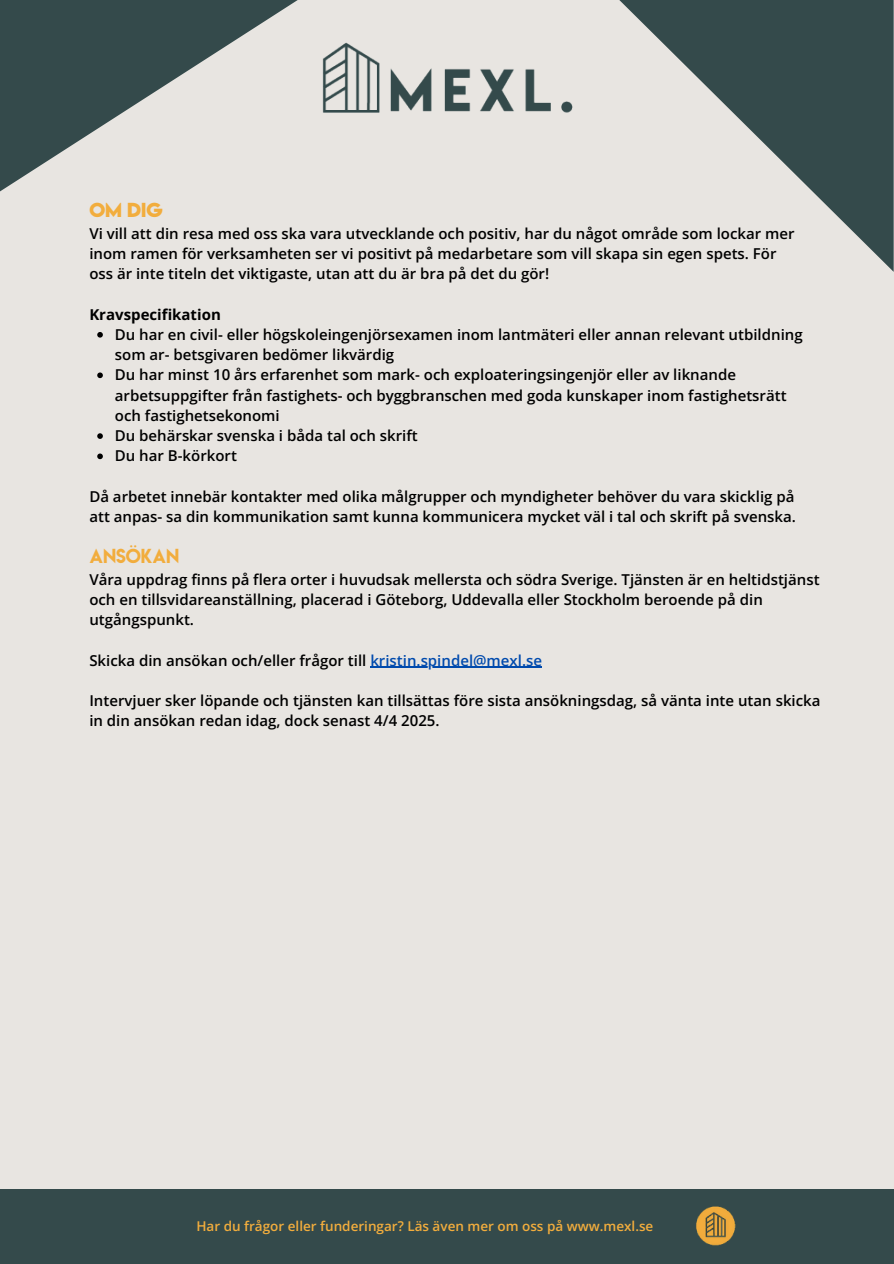
<style>
.page{position:relative;width:894px;height:1264px;background:#fff}
.page>*{position:absolute;margin:0;border:0;box-sizing:border-box;transform-origin:0 0}
.t1{font:18px "Lemon Milk";color:#f2ad3d}
.t2{font:18px "Lemon Milkbold";color:#f2ad3d}
.t3{font:600 15px/20.2px "Open Sans";color:#000}
.t4{font:700 15px "Open Sans";color:#000}
.t5{font:600 13.5px "Open Sans";color:#f2ad3d}
.s1{color:#004aad}
</style>
<div class="page">
<div style="left:0;top:0;width:893px;height:1263px;background:#e8e5e1"></div>
<svg style="left:0;top:0;width:297px;height:191px"></svg>
<svg style="left:619px;top:0;width:274px;height:271px"></svg>
<img style="left:322px;top:42px;width:251px;height:71px">
<div style="left:0;top:1188px;width:893px;height:75px;background:#344a4b"></div>
<img style="left:696px;top:1206px;width:40px;height:40px">
<svg style="left:97px;top:332px;width:6px;height:5px"></svg>
<svg style="left:97px;top:372px;width:6px;height:6px"></svg>
<svg style="left:97px;top:433px;width:6px;height:6px"></svg>
<svg style="left:97px;top:453px;width:6px;height:6px"></svg>
<hr style="left:370px;top:666px;width:172px;height:2px;background:#004aad">
<h1 class="t2" style="left:89px;top:197px;width:75px">Om dig</h1>
<h1 class="t3" style="left:89px;top:222px;width:706px">Vi vill att din resa med oss ska vara utvecklande och positiv, har du något område som lockar mer inom ramen för verksamheten ser vi positivt på medarbetare som vill skapa sin egen spets. För oss ä r inte titeln det viktigaste, utan att du ä r bra på det du gör!</h1>
<h1 class="t4" style="left:89px;top:303px;width:133px">Kravspecifikation</h1>
<p class="t3" style="left:115px;top:324px;width:689px">Du har en civil- eller högskoleingenjörsexamen inom lantmäteri eller annan relevant utbildning som ar- betsgivaren bedömer likvä rdig</p>
<p class="t3" style="left:115px;top:364px;width:673px">Du har minst 10 å rs erfarenhet som mark- och exploateringsingenjör eller av liknande arbetsuppgifter frå n fastighets- och byggbranschen med goda kunskaper inom fastighetsrätt och fastighetsekonomi</p>
<p class="t3" style="left:115px;top:425px;width:304px">Du behä rskar svenska i båda tal och skrift</p>
<p class="t3" style="left:115px;top:445px;width:124px">Du har B-körkort</p>
<h1 class="t3" style="left:89px;top:486px;width:707px">Då arbetet innebä r kontakter med olika må lgrupper och myndigheter behöver du vara skicklig på att anpas- sa din kommunikation samt kunna kommunicera mycket vä l i tal och skrift på svenska.</h1>
<p class="t1" style="left:89px;top:543px;width:91px">ANSÖKAN</p>
<p class="t3" style="left:89px;top:568px;width:731px">Vå ra uppdrag finns på flera orter i huvudsak mellersta och södra Sverige. Tjä nsten ä r en heltidstjä nst och en tillsvidareanstä llning, placerad i Göteborg, Uddevalla eller Stockholm beroende på din<br>utgå ngspunkt.</p>
<h1 class="t3" style="left:89px;top:649px;width:454px">Skicka din ansökan och/eller frågor till <span class="s1">kristin.spindel@mexl.se</span></h1>
<h1 class="t3" style="left:89px;top:690px;width:732px">Intervjuer sker löpande och tjä nsten kan tillsättas före sista ansökningsdag, så vä nta inte utan skicka in din ansökan redan idag, dock senast 4/4 2025.</h1>
<p class="t5" style="left:196px;top:1216px;width:458px">Har du frågor eller funderingar? Läs även mer om oss på www.mexl.se</p>
</div>
